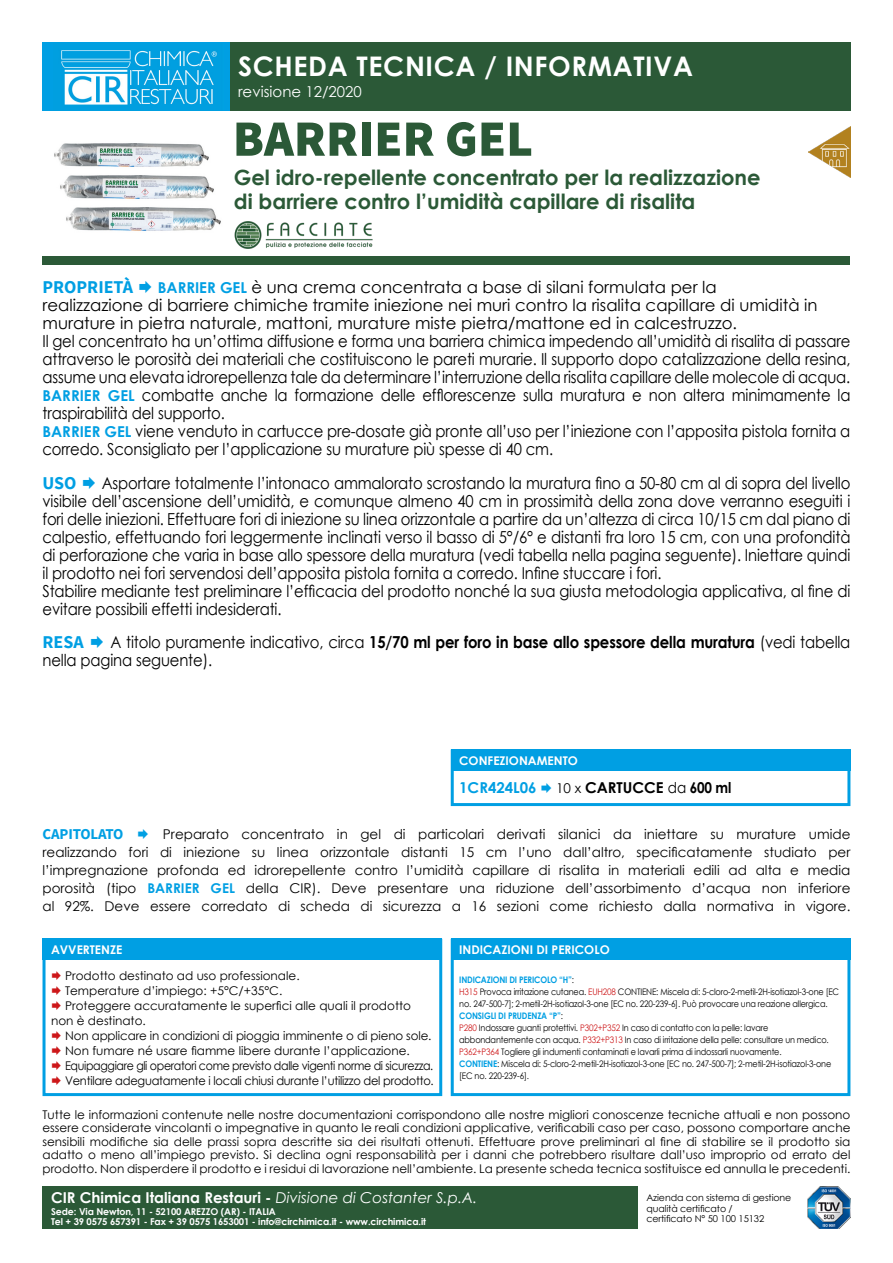
<style>
.page{position:relative;width:893px;height:1263px;background:#fff}
.page>*{position:absolute;margin:0;border:0;box-sizing:border-box;transform-origin:0 0}
.t1{font:900 51px "Source Sans Pro";color:#2b5937}
.t2{font:700 27px "Century Gothic";letter-spacing:.025em;color:#fff}
.t3{font:700 21px "Century Gothic";color:#2b5937}
.t4{font:700 18px "Source Sans Pro";color:#009fe3}
.t5{font:16.5px/18px "Century Gothic";letter-spacing:-.01em;color:#000;scale:.9 1}
.t6{font:16.5px "Century Gothic";letter-spacing:-.01em;color:#000}
.t7{font:700 15px "Century Gothic";color:#fff}
.t8{font:700 15px "Century Gothic";color:#000}
.t9{font:15px "Century Gothic";color:#fff}
.t10{font:700 15px "Source Sans Pro";letter-spacing:-.01em;color:#009fe3}
.t11{font:700 15px "Century Gothic";color:#009fe3}
.t12{font:13.5px/18px "Century Gothic";color:#000;text-align:justify}
.t13{font:12px/13.5px "Century Gothic";color:#000;text-align:justify}
.t14{font:12px "Century Gothic";letter-spacing:-.03em;color:#000;scale:.92 1}
.t15{font:12px "Century Gothic";letter-spacing:-.02em;color:#000;scale:.95 1}
.t16{font:700 12px "Century Gothic";color:#fff}
.t17{font:700 9.45px "Century Gothic";letter-spacing:-.01em;color:#fff}
.t18{font:9.45px "Century Gothic";letter-spacing:-.01em;color:#000}
.t19{font:9px/12px "Century Gothic";letter-spacing:-.02em;color:#000;scale:.9 1}
.t20{font:700 9px "Century Gothic";letter-spacing:-.02em;color:#009fe3;scale:.9 1}
.s1{font-weight:700;font-size:15px;color:#009fe3}
.s2{font-weight:700}
.s3{font-weight:400;font-size:13.5px}
.s4{font-weight:400}
.s5{font-weight:700;color:#009fe3}
.s6{font-weight:400;color:#000}
.s7{color:#cd1719}
.s8{font-weight:400;font-style:italic}
</style>
<div class="page">
<div style="left:230px;top:43px;width:620px;height:68px;background:#2b5937"></div>
<img style="left:234px;top:221px;width:139px;height:28px">
<div style="left:43px;top:256px;width:807px;height:9px;background:#2b5937"></div>
<div style="left:451px;top:749px;width:399px;height:57px;border:3px solid #009fe3"></div>
<div style="left:451px;top:749px;width:399px;height:22px;background:#009fe3"></div>
<div style="left:43px;top:939px;width:399px;height:157px;border:3px solid #009fe3"></div>
<div style="left:43px;top:939px;width:399px;height:21px;background:#009fe3"></div>
<div style="left:451px;top:939px;width:399px;height:157px;border:3px solid #009fe3"></div>
<div style="left:451px;top:939px;width:399px;height:21px;background:#009fe3"></div>
<div style="left:43px;top:43px;width:187px;height:68px;background:#009fe3"></div>
<img style="left:61px;top:50px;width:156px;height:55px">
<img style="left:809px;top:127px;width:41px;height:51px">
<div style="left:43px;top:1186px;width:595px;height:43px;background:#2b5937"></div>
<img style="left:808px;top:1186px;width:42px;height:43px">
<img style="left:66px;top:207px;width:155px;height:24px">
<img style="left:60px;top:175px;width:154px;height:24px">
<img style="left:54px;top:143px;width:155px;height:24px">
<p class="t2" style="left:238px;top:46px;width:456px">SCHEDA TECNICA / INFORMATIVA</p>
<p class="t9" style="left:238px;top:81px;width:125px">revisione 12/2020</p>
<p class="t1" style="left:233px;top:103px;width:302px">BARRIER GEL</p>
<p class="t3" style="left:234px;top:161px;width:528px">Gel idro-repellente concentrato per la realizzazione</p>
<p class="t3" style="left:234px;top:185px;width:463px">di barriere contro l’umidità capillare di risalita</p>
<p class="t4" style="left:43px;top:275px;width:92px">PROPRIETÀ</p>
<p class="t6" style="left:158px;top:276px;width:560px"><span class="s1">BARRIER GEL</span> è una crema concentrata a base di silani formulata per la</p>
<p class="t6" style="left:43px;top:294px;width:777px">realizzazione di barriere chimiche tramite iniezione nei muri contro la risalita capillare di umidità in</p>
<p class="t6" style="left:43px;top:312px;width:696px">murature in pietra naturale, mattoni, murature miste pietra/mattone ed in calcestruzzo.</p>
<p class="t5" style="left:43px;top:332px;width:899px;text-align:justify">Il gel concentrato ha un’ottima diffusione e forma una barriera chimica impedendo all’umidità di risalita di passare attraverso le porosità dei materiali che costituiscono le pareti murarie. Il supporto dopo catalizzazione della resina, assume una elevata idrorepellenza tale da determinare l’interruzione della risalita capillare delle molecole di acqua.</p>
<p class="t5" style="left:43px;top:386px;width:899px"><span class="s1">BARRIER GEL</span> combatte anche la formazione delle efflorescenze sulla muratura e non altera minimamente la traspirabilità del supporto.</p>
<p class="t5" style="left:43px;top:422px;width:899px"><span class="s1">BARRIER GEL</span> viene venduto in cartucce pre-dosate già pronte all’uso per l’iniezione con l’apposita pistola fornita a corredo. Sconsigliato per l’applicazione su murature più spesse di 40 cm.</p>
<p class="t4" style="left:43px;top:470px;width:36px">USO</p>
<p class="t5" style="left:43px;top:473px;width:899px;text-align:justify;text-indent:59px">Asportare totalmente l’intonaco ammalorato scrostando la muratura fino a 50-80 cm al di sopra del livello visibile dell’ascensione dell’umidità, e comunque almeno 40 cm in prossimità della zona dove verranno eseguiti i fori delle iniezioni. Effettuare fori di iniezione su linea orizzontale a partire da un’altezza di circa 10/15 cm dal piano di calpestio, effettuando fori leggermente inclinati verso il basso di 5°/6° e distanti fra loro 15 cm, con una profondità di perforazione che varia in base allo spessore della muratura (vedi tabella nella pagina seguente). Iniettare quindi il prodotto nei fori servendosi dell’apposita pistola fornita a corredo. Infine stuccare i fori.</p>
<p class="t5" style="left:43px;top:581px;width:899px">Stabilire mediante test preliminare l’efficacia del prodotto nonché la sua giusta metodologia applicativa, al fine di evitare possibili effetti indesiderati.</p>
<p class="t4" style="left:43px;top:630px;width:43px">RESA</p>
<p class="t5" style="left:43px;top:633px;width:899px;text-indent:68px">A titolo puramente indicativo, circa <span class="s2">15/70 ml per foro in base allo spessore della muratura</span> (vedi tabella nella pagina seguente).</p>
<p class="t16" style="left:459px;top:751px;width:120px">CONFEZIONAMENTO</p>
<p class="t11" style="left:459px;top:776px;width:79px">1CR424L06</p>
<p class="t8" style="left:556px;top:776px;width:177px"><span class="s3">10 x</span> CARTUCCE <span class="s4">da</span> 600 ml</p>
<p class="t12" style="left:43px;top:825px;width:809px;text-indent:120px">Preparato concentrato in gel di particolari derivati silanici da iniettare su murature umide realizzando fori di iniezione su linea orizzontale distanti 15 cm l’uno dall’altro, specificatamente studiato per l’impregnazione profonda ed idrorepellente contro l’umidità capillare di risalita in materiali edili ad alta e media porosità (tipo <span class="s5">BARRIER GEL</span> della CIR). Deve presentare una riduzione dell’assorbimento d’acqua non inferiore al 92%. Deve essere corredato di scheda di sicurezza a 16 sezioni come richiesto dalla normativa in vigore.</p>
<p class="t10" style="left:43px;top:824px;width:82px">CAPITOLATO</p>
<p class="t16" style="left:51px;top:940px;width:73px">AVVERTENZE</p>
<p class="t13" style="left:65px;top:969px;width:236px">Prodotto destinato ad uso professionale.</p>
<p class="t13" style="left:65px;top:984px;width:219px">Temperature d’impiego: +5°C/+35°C.</p>
<p class="t13" style="left:51px;top:998px;width:361px;line-height:15px;text-indent:14px">Proteggere accuratamente le superfici alle quali il prodotto non è destinato.</p>
<p class="t13" style="left:65px;top:1029px;width:368px">Non applicare in condizioni di pioggia imminente o di pieno sole.</p>
<p class="t13" style="left:65px;top:1044px;width:346px">Non fumare né usare fiamme libere durante l’applicazione.</p>
<p class="t14" style="left:65px;top:1057px;width:402px">Equipaggiare gli operatori come previsto dalle vigenti norme di sicurezza.</p>
<p class="t15" style="left:65px;top:1072px;width:390px">Ventilare adeguatamente i locali chiusi durante l’utilizzo del prodotto.</p>
<p class="t16" style="left:459px;top:940px;width:152px">INDICAZIONI DI PERICOLO</p>
<p class="t20" style="left:459px;top:973px;width:129px">INDICAZIONI DI PERICOLO “H”<span class="s6">:</span></p>
<p class="t19" style="left:459px;top:986px;width:424px"><span class="s7">H315</span> Provoca irritazione cutanea. <span class="s7">EUH208</span> CONTIENE: Miscela di: 5-cloro-2-metil-2H-isotiazol-3-one [EC no. 247-500-7]; 2-metil-2H-isotiazol-3-one [EC no. 220-239-6]. Può provocare una reazione allergica.</p>
<p class="t20" style="left:459px;top:1009px;width:117px">CONSIGLI DI PRUDENZA “P”<span class="s6">:</span></p>
<p class="t19" style="left:459px;top:1022px;width:412px"><span class="s7">P280</span> Indossare guanti protettivi. <span class="s7">P302+P352</span> In caso di contatto con la pelle: lavare abbondantemente con acqua. <span class="s7">P332+P313</span> In caso di irritazione della pelle: consultare un medico.<br><span class="s7">P362+P364</span> Togliere gli indumenti contaminati e lavarli prima di indossarli nuovamente.</p>
<p class="t19" style="left:459px;top:1058px;width:415px"><span class="s5">CONTIENE</span>: Miscela di: 5-cloro-2-metil-2H-isotiazol-3-one [EC no. 247-500-7]; 2-metil-2H-isotiazol-3-one [EC no. 220-239-6].</p>
<p class="t13" style="left:43px;top:1107px;width:809px">Tutte le informazioni contenute nelle nostre documentazioni corrispondono alle nostre migliori conoscenze tecniche attuali e non possono essere considerate vincolanti o impegnative in quanto le reali condizioni applicative, verificabili caso per caso, possono comportare anche sensibili modifiche sia delle prassi sopra descritte sia dei risultati ottenuti. Effettuare prove preliminari al fine di stabilire se il prodotto sia adatto o meno all’impiego previsto. Si declina ogni responsabilità per i danni che potrebbero risultare dall’uso improprio od errato del prodotto. Non disperdere il prodotto e i residui di lavorazione nell’ambiente. La presente scheda tecnica sostituisce ed annulla le precedenti.</p>
<p class="t7" style="left:51px;top:1186px;width:428px">CIR Chimica Italiana Restauri - <span class="s8">Divisione di Costanter S.p.A.</span></p>
<p class="t17" style="left:51px;top:1204px;width:226px">Sede: Via Newton, 11 - 52100 AREZZO (AR) - ITALIA</p>
<p class="t17" style="left:51px;top:1215px;width:376px">Tel + 39 0575 657391 - Fax + 39 0575 1653001 - info@circhimica.it - www.circhimica.it</p>
<p class="t18" style="left:646px;top:1191px;width:147px">Azienda con sistema di gestione</p>
<p class="t18" style="left:646px;top:1201px;width:88px">qualità certificato /</p>
<p class="t18" style="left:646px;top:1212px;width:119px">certificato N° 50 100 15132</p>
</div>
